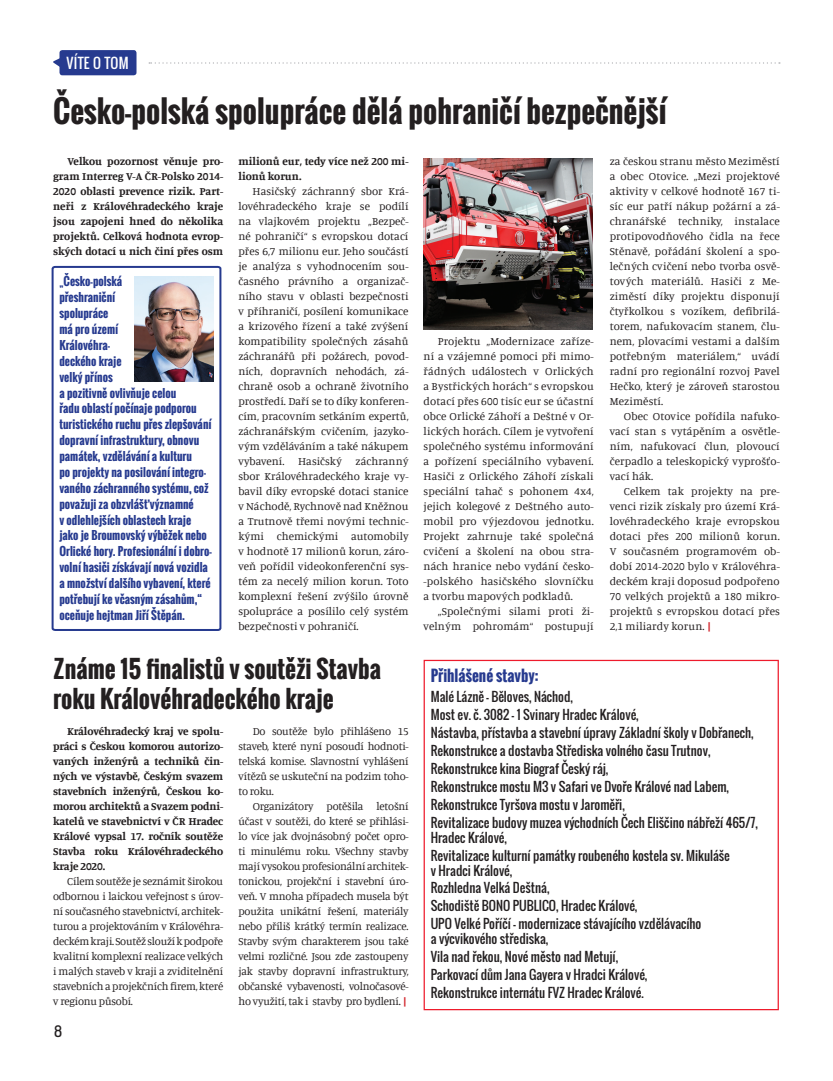
<style>
.page{position:relative;width:833px;height:1081px;background:#fff}
.page>*{position:absolute;margin:0;border:0;box-sizing:border-box;transform-origin:0 0}
.t1{font:700 30px "Oswald";color:#231f20}
.t2{font:700 23.75px/30px "Oswald";color:#231f20}
.t3{font:700 15px "Oswald";color:#263a8f}
.t4{font:15px "Kelson Sans";color:#231f20}
.t5{font:13.75px "Oswald";color:#fff}
.t6{font:12.5px/17.9px "Oswald";color:#231f20}
.t7{font:11.25px/15px "Manuale";color:#231f20;text-align:justify}
.t8{font:700 11.25px/15.9px "Oswald";color:#263a8f}
.t9{font:700 11.25px/15px "Manuale";color:#231f20;text-align:justify}
.s1{font-weight:700;color:#d1232a}
</style>
<div class="page">
<svg style="left:149px;top:62px;width:631px;height:2px"></svg>
<svg style="left:53px;top:58px;width:6px;height:9px"></svg>
<div style="left:59px;top:50px;width:77px;height:25px;background:#263a8f;border-radius:3px"></div>
<svg style="left:51px;top:265px;width:171px;height:366px"></svg>
<div style="left:423px;top:660px;width:356px;height:350px;border:1px solid #ee1b2c"></div>
<img style="left:135px;top:277px;width:79px;height:105px">
<img style="left:423px;top:158px;width:169px;height:171px">
<p class="t5" style="left:66px;top:52px;width:35px">VÍTE OTOM</p>
<h1 class="t1" style="left:53px;top:89px;width:615px">Česko-polská spolupráce dělá pohraničí bezpečnější</h1>
<p class="t9" style="left:53px;top:153px;width:172px;text-indent:14px">Velkou pozornost věnuje pro&shy;gram Interreg V-A ČR-Polsko 2014- 2020 oblasti prevence rizik. Part&shy;neři z Královéhradeckého kraje jsou zapojeni hned do několika projektů. Celková hodnota evrop&shy;ských dotací u nich činí přes osm</p>
<p class="t9" style="left:238px;top:153px;width:172px">milionů eur, tedy více než 200 mi&shy;lionů korun.</p>
<p class="t7" style="left:609px;top:153px;width:172px">za českou stranu město Meziměstí a obec Otovice. „Mezi projektové aktivity v celkové hodnotě 167 ti&shy;síc eur patří nákup požární a zá&shy;chranářské techniky, instalace protipovodňového čidla na řece Stěnavě, pořádání školení a spo&shy;lečných cvičení nebo tvorba osvě&shy;tových materiálů. Hasiči z Me&shy;ziměstí díky projektu disponují čtyřkolkou s vozíkem, defibrilá&shy;torem, nafukovacím stanem, člu&shy;nem, plovacími vestami a dalším potřebným materiálem,“ uvádí radní pro regionální rozvoj Pavel Hečko, který je zároveň starostou Meziměstí.</p>
<p class="t7" style="left:609px;top:408px;width:172px;text-indent:14px">Obec Otovice pořídila nafuko&shy;vací stan s vytápěním a osvětle&shy;ním, nafukovací člun, plovoucí čerpadlo a teleskopický vyprošťo&shy;vací hák.</p>
<p class="t7" style="left:609px;top:483px;width:172px;text-indent:14px">Celkem tak projekty na pre&shy;venci rizik získaly pro území Krá&shy;lovéhradeckého kraje evropskou dotaci přes 200 milionů korun.<br>V současném programovém ob&shy;dobí 2014-2020 bylo v Královéhra&shy;deckém kraji doposud podpořeno 70 velkých projektů a 180 mikro&shy;projektů s evropskou dotací přes 2,1 miliardy korun. <span class="s1">|</span></p>
<p class="t7" style="left:238px;top:183px;width:172px;text-indent:14px">Hasičský záchranný sbor Krá&shy;lovéhradeckého kraje se podílí na vlajkovém projektu „Bezpeč&shy;né pohraničí“ s evropskou dotací přes 6,7 milionu eur. Jeho součástí je analýza s vyhodnocením sou&shy;časného právního a organizač&shy;ního stavu v oblasti bezpečnosti v příhraničí, posílení komunikace a krizového řízení a také zvýšení kompatibility společných zásahů záchranářů při požárech, povod&shy;ních, dopravních nehodách, zá&shy;chraně osob a ochraně životního prostředí. Daří se to díky konferen&shy;cím, pracovním setkáním expertů, záchranářským cvičením, jazyko&shy;vým vzděláváním a také nákupem vybavení. Hasičský záchranný sbor Královéhradeckého kraje vy&shy;bavil díky evropské dotaci stanice v Náchodě, Rychnově nad Kněžnou a Trutnově třemi novými technic&shy;kými chemickými automobily v hodnotě 17 milionů korun, záro&shy;veň pořídil videokonferenční sys&shy;tém za necelý milion korun. Toto komplexní řešení zvýšilo úrovně spolupráce a posílilo celý systém bezpečnosti v pohraničí.</p>
<p class="t8" style="left:59px;top:274px;width:154px">„Česko-polská<br>přeshraniční<br>spolupráce<br>má pro území<br>Královéhra-<br>deckého kraje<br>velký přínos<br>a pozitivně ovlivňuje celou<br>řadu oblastí počínaje podporou turistického ruchu přes zlepšování dopravní infrastruktury, obnovu památek, vzdělávání a kulturu<br>po projekty na posilování integro&shy;vaného záchranného systému, což považuji za obzvlášť významné<br>v odlehlejších oblastech kraje jako je Broumovský výběžek nebo<br>Orlické hory. Profesionální i dobro&shy;volní hasiči získávají nová vozidla a množství dalšího vybavení, které potřebují ke včasným zásahům,“ oceňuje hejtman Jiří Štěpán.</p>
<p class="t7" style="left:423px;top:333px;width:172px;text-indent:14px">Projektu „Modernizace zaříze&shy;ní a vzájemné pomoci při mimo&shy;řádných událostech v Orlických a Bystřických horách“ s evropskou dotací přes 600 tisíc eur se účastní obce Orlické Záhoří a Deštné v Or&shy;lických horách. Cílem je vytvoření společného systému informování a pořízení speciálního vybavení.<br>Hasiči z Orlického Záhoří získali speciální tahač s pohonem 4x4, jejich kolegové z Deštného auto&shy;mobil pro výjezdovou jednotku.<br>Projekt zahrnuje také společná cvičení a školení na obou stra&shy;nách hranice nebo vydání česko--polského hasičského slovníčku a tvorbu mapových podkladů.</p>
<p class="t7" style="left:423px;top:603px;width:172px;text-align:right">„Společnými silami proti ži&shy;velným pohromám“ postupují</p>
<h2 class="t2" style="left:53px;top:654px;width:329px">Známe 15 finalistů v soutěži Stavba roku Královéhradeckého kraje</h2>
<p class="t9" style="left:53px;top:723px;width:172px;text-indent:14px">Královéhradecký kraj ve spolu&shy;práci s Českou komorou autorizo&shy;vaných inženýrů a techniků čin&shy;ných ve výstavbě, Českým svazem stavebních inženýrů, Českou ko&shy;morou architektů a Svazem podni&shy;katelů ve stavebnictví v ČR Hradec Králové vypsal 17. ročník soutěže Stavba roku Královéhradeckého kraje 2020.</p>
<p class="t7" style="left:53px;top:873px;width:172px;text-indent:14px">Cílem soutěže je seznámit širokou odbornou i laickou veřejnost s úrov&shy;ní současného stavebnictví, architek&shy;turou a projektováním v Královéhra&shy;deckém kraji. Soutěž slouží k podpoře kvalitní komplexní realizace velkých i malých staveb v kraji a zviditelnění stavebních a projekčních firem, které v regionu působí.</p>
<p class="t7" style="left:238px;top:723px;width:172px;text-indent:14px">Do soutěže bylo přihlášeno 15 staveb, které nyní posoudí hodnoti&shy;telská komise. Slavnostní vyhlášení vítězů se uskuteční na podzim toho&shy;to roku.</p>
<p class="t7" style="left:238px;top:798px;width:172px;text-indent:14px">Organizátory potěšila letošní účast v soutěži, do které se přihlási&shy;lo více jak dvojnásobný počet opro&shy;ti minulému roku. Všechny stavby mají vysokou profesionální architek&shy;tonickou, projekční i stavební úro&shy;veň. V mnoha případech musela být použita unikátní řešení, materiály nebo příliš krátký termín realizace.<br>Stavby svým charakterem jsou také velmi rozličné. Jsou zde zastoupeny jak stavby dopravní infrastruktury, občanské vybavenosti, volnočasové&shy;ho využití, tak i stavby pro bydlení. <span class="s1">|</span></p>
<h3 class="t4" style="left:54px;top:1022px;width:10px">8</h3>
<h3 class="t3" style="left:431px;top:665px;width:109px">Přihlášené stavby:</h3>
<p class="t6" style="left:431px;top:688px;width:329px">Malé Lázně - Běloves, Náchod,<br>Most ev. č. 3082 – 1 Svinary Hradec Králové,<br>Nástavba, přístavba a stavební úpravy Základní školy v Dobřanech, Rekonstrukce a dostavba Střediska volného času Trutnov, Rekonstrukce kina Biograf Český ráj,<br>Rekonstrukce mostu M3 v Safari ve Dvoře Králové nad Labem, Rekonstrukce Tyršova mostu v J aroměři,<br>Revitalizace budovy muzea východních Čech Eliščino nábřeží 465/7,</p>
<p class="t6" style="left:431px;top:828px;width:301px">Hradec Králové,<br>Revitalizace kulturní památky roubeného kostela sv. Mikuláše</p>
<p class="t6" style="left:431px;top:861px;width:120px">v H radci Králové,<br>Rozhledna Velká Deštná,<br>Schodiště BONO</p>
<p class="t6" style="left:431px;top:897px;width:272px;text-indent:82px">PUBLICO, Hradec Králové,<br>UPO Velké Poříčí – modernizace stávajícího vzdělávacího</p>
<p class="t6" style="left:431px;top:930px;width:218px">a výcvikového střediska,<br>Vila nad řekou, Nové město nad Metují, Parkovací dům Jana Gayera v H radci Králové, Rekonstrukce internátu FVZ Hradec Králové.</p>
</div>
